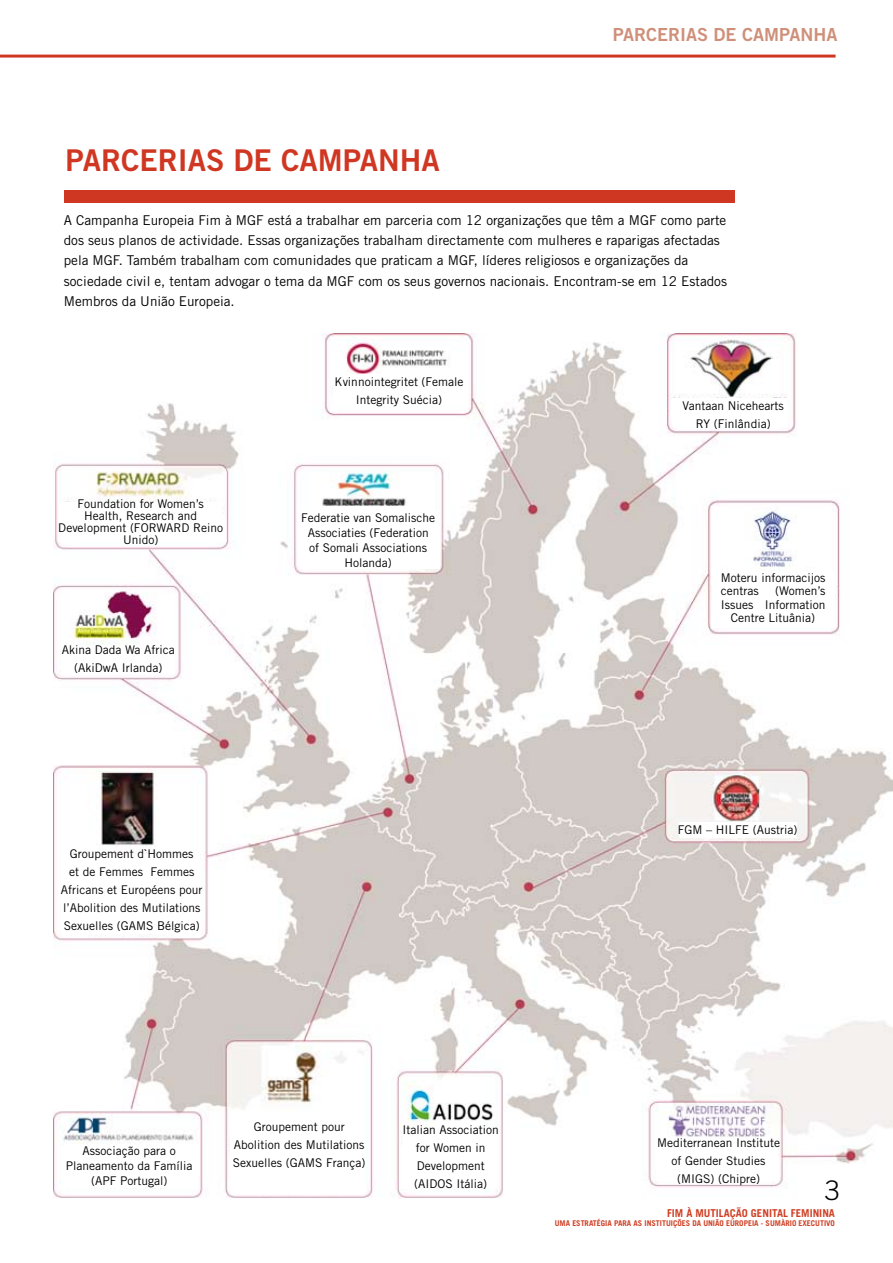
<style>
.page{position:relative;width:893px;height:1263px;background:#fff}
.page>*{position:absolute;margin:0;border:0;box-sizing:border-box;transform-origin:0 0}
.t1{font:30px "Trade Gothic LT Std Bd 2";color:#d03723}
.t2{font:300 27px "Trade Gothic LT Std";color:#000}
.t3{font:18px "Trade Gothic LT Std Bd 2";color:#cf907a}
.t4{font:13.5px/20.2px "Trade Gothic LT Std";color:#000}
.t5{font:12px/18px "Trade Gothic LT Std";color:#000;text-align:center}
.t6{font:700 10.8px "Trade Gothic LT Std";color:#cf4025}
.t7{font:700 7.95px "Trade Gothic LT Std";color:#cf4025}
</style>
<div class="page">
<hr style="left:0;top:55px;width:836px;height:3px;background:#d03723">
<img style="left:54px;top:334px;width:839px;height:864px">
<div style="left:64px;top:190px;width:671px;height:12px;background:#d03723"></div>
<div style="left:818px;top:1178px;width:35px;height:30px;background:#fff"></div>
<div style="left:679px;top:822px;width:118px;height:15px;background:#fff"></div>
<div style="left:62px;top:854px;width:138px;height:79px;background:#fff"></div>
<div style="left:656px;top:1137px;width:121px;height:44px;background:#fff"></div>
<div style="left:672px;top:398px;width:115px;height:28px;background:#fff"></div>
<div style="left:231px;top:1111px;width:135px;height:82px;background:#fff"></div>
<div style="left:61px;top:646px;width:113px;height:28px;background:#fff"></div>
<div style="left:403px;top:1130px;width:94px;height:57px;background:#fff"></div>
<div style="left:712px;top:572px;width:122px;height:56px;background:#fff"></div>
<div style="left:299px;top:511px;width:140px;height:57px;background:#fff"></div>
<div style="left:64px;top:1145px;width:134px;height:43px;background:#fff"></div>
<div style="left:333px;top:375px;width:134px;height:31px;background:#fff"></div>
<div style="left:60px;top:502px;width:162px;height:39px;background:#fff"></div>
<h1 class="t1" style="left:65px;top:141px;width:376px">PARCERIAS DE CAMPANHA</h1>
<h3 class="t3" style="left:613px;top:24px;width:226px">PARCERIAS DE CAMPANHA</h3>
<p class="t4" style="left:64px;top:210px;width:665px">A Campanha Europeia Fim à MGF está a trabalhar em parceria com 12 organizações que têm a MGF como parte dos seus planos de actividade. Essas organizações trabalham directamente com mulheres e raparigas afectadas pela MGF. Também trabalham com comunidades que praticam a MGF, líderes religiosos e organizações da sociedade civil e, tentam advogar o tema da MGF com os seus governos nacionais. Encontram-se em 12 Estados Membros da União Europeia.</p>
<p class="t5" style="left:58px;top:498px;width:166px;line-height:12px">Foundation for Women’s<br>Health, Research and<br>Development (FORWARD Reino<br>Unido)</p>
<p class="t5" style="left:62px;top:641px;width:115px">Akina Dada Wa Africa (AkiDwA Irlanda)</p>
<p class="t5" style="left:61px;top:844px;width:143px">Groupement d`Hommes<br>et de Femmes Femmes<br>Africans et Européens pour l’Abolition des Mutilations<br>Sexuelles (GAMS Bélgica)</p>
<p class="t5" style="left:335px;top:372px;width:130px">Kvinnointegritet (Female<br>Integrity Suécia)</p>
<p class="t5" style="left:301px;top:510px;width:135px;line-height:15px">Federatie van Somalische<br>Associaties (Federation<br>of Somali Associations<br>Holanda)</p>
<p class="t5" style="left:683px;top:397px;width:103px">Vantaan Nicehearts<br>RY (Finlândia)</p>
<p class="t5" style="left:721px;top:570px;width:106px;line-height:13.5px;text-align:left">Moteru informacijos centras</p>
<p class="t5" style="left:775px;top:582px;width:52px">(Women’s</p>
<p class="t5" style="left:721px;top:595px;width:106px">Issues Information</p>
<p class="t5" style="left:731px;top:609px;width:86px">Centre Lituânia)</p>
<p class="t5" style="left:678px;top:820px;width:121px">FGM – HILFE (Austria)</p>
<p class="t5" style="left:66px;top:1143px;width:128px;line-height:15px">Associação para o<br>Planeamento da Família (APF Portugal)</p>
<p class="t5" style="left:233px;top:1118px;width:134px">Groupement pour<br>Abolition des Mutilations<br>Sexuelles (GAMS França)</p>
<p class="t5" style="left:403px;top:1121px;width:98px">Italian Association for Women in<br>Development (AIDOS Itália)</p>
<p class="t5" style="left:657px;top:1133px;width:124px">Mediterranean Institute of Gender Studies (MIGS) (Chipre)</p>
<h2 class="t2" style="left:825px;top:1174px;width:17px">3</h2>
<p class="t6" style="left:667px;top:1206px;width:169px">FIM À MUTILAÇÃO GENITAL FEMININA</p>
<p class="t7" style="left:555px;top:1218px;width:282px">UMA ESTRATÉGIA PARA AS INSTITUIÇÕES DA UNIÃO EUROPEIA - SUMÀRIO EXECUTIVO</p>
</div>
